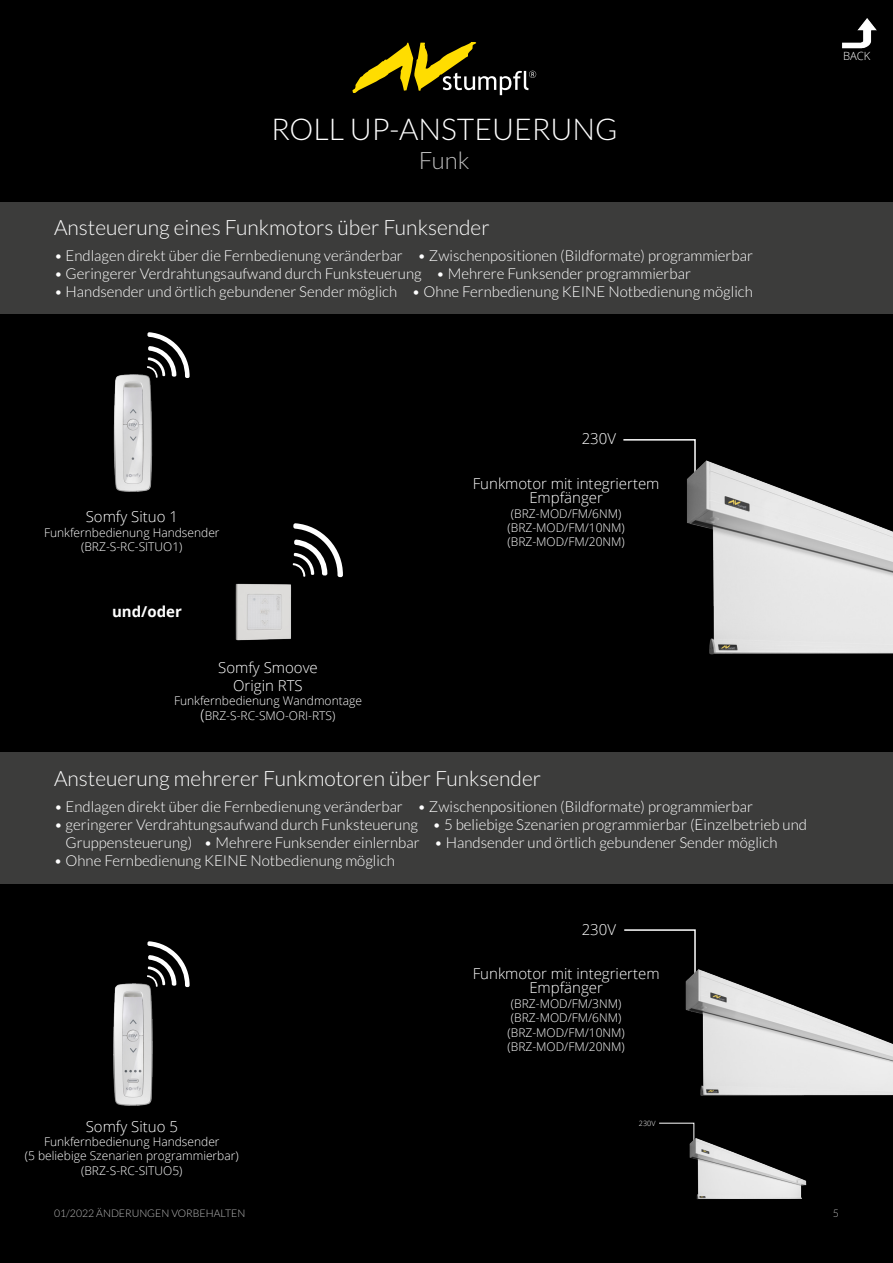
<style>
.page{position:relative;width:893px;height:1263px;background:#fff}
.page>*{position:absolute;margin:0;border:0;box-sizing:border-box;transform-origin:0 0}
.t1{font:300 30px "Lato";color:#fff}
.t2{font:300 24px "Lato";color:#bcbcbc}
.t3{font:300 21px "Lato";color:#fff}
.t4{font:300 15px/18px "Lato";color:#fff}
.t5{font:300 15px/14.4px "Open Sans";color:#fff;text-align:center}
.t6{font:700 15px "Open Sans";color:#fff}
.t7{font:300 12px/14.4px "Open Sans";color:#fff;text-align:center}
.t8{font:300 11.25px "Open Sans";color:#fff}
.t9{font:300 10.5px "Lato";color:#bcbcbc}
.t10{font:300 7.2px "Open Sans";color:#fff}
.s1{font-size:15px}
</style>
<div class="page">
<div style="left:1px;top:1px;width:891px;height:1261px;background:#000"></div>
<img style="left:842px;top:18px;width:35px;height:31px">
<svg style="left:624px;top:929px;width:72px;height:40px"></svg>
<svg style="left:623px;top:439px;width:73px;height:21px"></svg>
<img style="left:687px;top:460px;width:206px;height:201px">
<svg style="left:353px;top:42px;width:183px;height:53px"></svg>
<img style="left:113px;top:374px;width:40px;height:118px">
<img style="left:235px;top:583px;width:57px;height:58px">
<svg style="left:147px;top:332px;width:43px;height:46px"></svg>
<svg style="left:293px;top:523px;width:50px;height:54px"></svg>
<img style="left:113px;top:983px;width:40px;height:123px">
<svg style="left:147px;top:941px;width:43px;height:46px"></svg>
<img style="left:685px;top:969px;width:208px;height:131px">
<svg style="left:659px;top:1122px;width:36px;height:16px"></svg>
<img style="left:689px;top:1138px;width:118px;height:62px">
<div style="left:0;top:202px;width:893px;height:112px;background:#3c3c3b"></div>
<div style="left:0;top:752px;width:893px;height:131px;background:#3c3c3b"></div>
<h1 class="t1" style="left:271px;top:114px;width:348px">ROLL UP-ANSTEUERUNG</h1>
<h2 class="t2" style="left:419px;top:148px;width:52px">Funk</h2>
<h3 class="t3" style="left:54px;top:217px;width:437px">Ansteuerung eines Funkmotors über Funksender</h3>
<p class="t4" style="left:54px;top:247px;width:700px">• Endlagen direkt über die Fernbedienung veränderbar • Zwischenpositionen (Bildformate) programmierbar</p>
<p class="t4" style="left:54px;top:265px;width:638px">• Geringerer Verdrahtungsaufwand durch Funksteuerung • Mehrere Funksender programmierbar</p>
<p class="t4" style="left:54px;top:283px;width:700px">• Handsender und örtlich gebundener Sender möglich • Ohne Fernbedienung KEINE Notbedienung möglich</p>
<p class="t8" style="left:843px;top:48px;width:29px">BACK</p>
<p class="t5" style="left:86px;top:509px;width:94px">Somfy Situo 1</p>
<p class="t7" style="left:44px;top:525px;width:177px">Funkfernbedienung Handsender (BRZ-S-RC-SITUO1)</p>
<p class="t6" style="left:112px;top:600px;width:71px">und/oder</p>
<p class="t5" style="left:218px;top:658px;width:101px;line-height:18px">Somfy Smoove<br>Origin RTS</p>
<p class="t7" style="left:174px;top:693px;width:189px">Funkfernbedienung Wandmontage <span class="s1">(</span>BRZ-S-RC-SMO-ORI-RTS)</p>
<p class="t5" style="left:582px;top:431px;width:36px">230V</p>
<p class="t5" style="left:473px;top:476px;width:188px">Funkmotor mit integriertem<br>Empfänger</p>
<p class="t7" style="left:508px;top:506px;width:119px;text-align:left">(BRZ-MOD/FM/6NM) (BRZ-MOD/FM/10NM) (BRZ-MOD/FM/20NM)</p>
<h3 class="t3" style="left:54px;top:768px;width:489px">Ansteuerung mehrerer Funkmotoren über Funksender</h3>
<p class="t4" style="left:54px;top:798px;width:700px">• Endlagen direkt über die Fernbedienung veränderbar • Zwischenpositionen (Bildformate) programmierbar</p>
<p class="t4" style="left:66px;top:816px;width:743px;text-indent:-12px">• geringerer Verdrahtungsaufwand durch Funksteuerung • 5 beliebige Szenarien programmierbar (Einzelbetrieb und<br>Gruppensteuerung) • Mehrere Funksender einlernbar • Handsender und örtlich gebundener Sender möglich</p>
<p class="t4" style="left:54px;top:852px;width:343px">• Ohne Fernbedienung KEINE Notbedienung möglich</p>
<p class="t5" style="left:86px;top:1118px;width:94px">Somfy Situo 5</p>
<p class="t7" style="left:25px;top:1134px;width:215px">Funkfernbedienung Handsender<br>(5 beliebige Szenarien programmierbar) (BRZ-S-RC-SITUO5)</p>
<p class="t5" style="left:582px;top:921px;width:36px">230V</p>
<p class="t5" style="left:473px;top:966px;width:188px">Funkmotor mit integriertem<br>Empfänger</p>
<p class="t7" style="left:508px;top:996px;width:119px;text-align:left">(BRZ-MOD/FM/3NM) (BRZ-MOD/FM/6NM) (BRZ-MOD/FM/10NM) (BRZ-MOD/FM/20NM)</p>
<p class="t10" style="left:639px;top:1118px;width:18px">230V</p>
<p class="t9" style="left:54px;top:1208px;width:193px">01/2022 ÄNDERUNGEN VORBEHALTEN</p>
<p class="t9" style="left:833px;top:1208px;width:8px">5</p>
</div>
